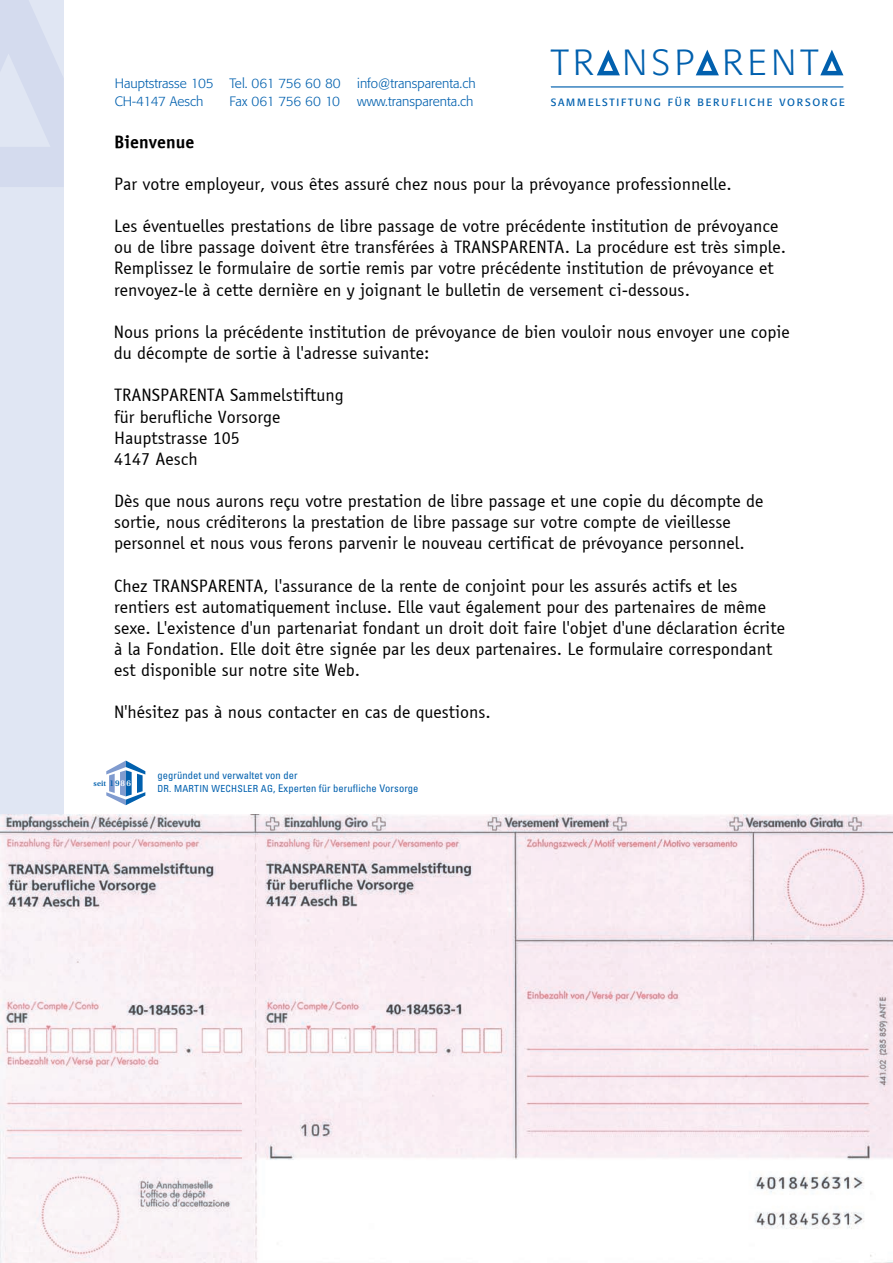
<style>
.page{position:relative;width:893px;height:1263px;background:#fff}
.page>*{position:absolute;margin:0;border:0;box-sizing:border-box;transform-origin:0 0}
.t1{font:300 36px "Formata";letter-spacing:.125em;color:#0160ae}
.t2{font:18px/21.1px "Officina Sans";color:#000}
.t3{font:18px/21.5px "Officina Sans";color:#000}
.t4{font:700 18px "Officina Sans";color:#000}
.t5{font:300 13.5px/18px "Formata";color:#0160ae}
.t6{font:300 13.5px/18px "Formata";letter-spacing:-.02em;color:#0160ae}
.t7{font:condensed 10.5px/13.5px "Univers";letter-spacing:.01em;color:#0160ae}
.t8{font:10.5px "Formata";letter-spacing:.165em;color:#0160ae}
.t9{font:600 7.5px "Utopia";color:#0160ae}
.s1{font-size:8.25px}
.s2{font-size:8.25px;color:#fff}
.s3{font-size:9.75px}
</style>
<div class="page">
<svg style="left:820px;top:50px;width:23px;height:25px"></svg>
<svg style="left:696px;top:50px;width:23px;height:25px"></svg>
<svg style="left:597px;top:50px;width:23px;height:25px"></svg>
<hr style="left:551px;top:86px;width:292px;height:2px;background:#0160ae">
<div style="left:0;top:0;width:64px;height:1263px;background:#e0e6f3"></div>
<svg style="left:0;top:0;width:63px;height:187px"></svg>
<svg style="left:106px;top:760px;width:39px;height:45px"></svg>
<img style="left:0;top:814px;width:893px;height:449px">
<p class="t5" style="left:115px;top:75px;width:101px">Hauptstrasse 105<br>CH-4147 Aesch</p>
<p class="t6" style="left:230px;top:75px;width:113px">Tel. 061 756 60 80<br>Fax 061 756 60 10</p>
<p class="t5" style="left:357px;top:75px;width:120px">info@transparenta.ch www.transparenta.ch</p>
<h1 class="t1" style="left:551px;top:42px;width:269px">TR NSP RENT</h1>
<p class="t8" style="left:551px;top:96px;width:295px">SAMMELSTIFTUNG FÜR BERUFLICHE VORSORGE</p>
<p class="t4" style="left:114px;top:130px;width:82px">Bienvenue</p>
<p class="t2" style="left:114px;top:173px;width:619px">Par votre employeur, vous êtes assuré chez nous pour la prévoyance professionnelle.</p>
<p class="t2" style="left:114px;top:216px;width:673px">Les éventuelles prestations de libre passage de votre précédente institution de prévoyance ou de libre passage doivent être transférées à TRANSPARENTA. La procédure est très simple.<br>Remplissez le formulaire de sortie remis par votre précédente institution de prévoyance et renvoyez-le à cette dernière en y joignant le bulletin de versement ci-dessous.</p>
<p class="t3" style="left:114px;top:321px;width:677px">Nous prions la précédente institution de prévoyance de bien vouloir nous envoyer une copie du décompte de sortie à l'adresse suivante:</p>
<p class="t2" style="left:114px;top:385px;width:231px">TRANSPARENTA Sammelstiftung für berufliche Vorsorge<br>Hauptstrasse 105<br>4147 Aesch</p>
<p class="t2" style="left:114px;top:490px;width:651px">Dès que nous aurons reçu votre prestation de libre passage et une copie du décompte de sortie, nous créditerons la prestation de libre passage sur votre compte de vieillesse personnel et nous vous ferons parvenir le nouveau certificat de prévoyance personnel.</p>
<p class="t2" style="left:114px;top:575px;width:672px">Chez TRANSPARENTA, l'assurance de la rente de conjoint pour les assurés actifs et les rentiers est automatiquement incluse. Elle vaut également pour des partenaires de même sexe. L'existence d'un partenariat fondant un droit doit faire l'objet d'une déclaration écrite à la Fondation. Elle doit être signée par les deux partenaires. Le formulaire correspondant est disponible sur notre site Web.</p>
<p class="t3" style="left:114px;top:701px;width:378px">N'hésitez pas à nous contacter en cas de questions.</p>
<p class="t9" style="left:94px;top:779px;width:39px">seit <span class="s1">19</span><span class="s2">86</span></p>
<p class="t7" style="left:157px;top:768px;width:263px">gegründet und verwaltet von der<br><span class="s3">DR. MARTIN WECHSLER AG</span>, Experten für berufliche Vorsorge</p>
</div>
